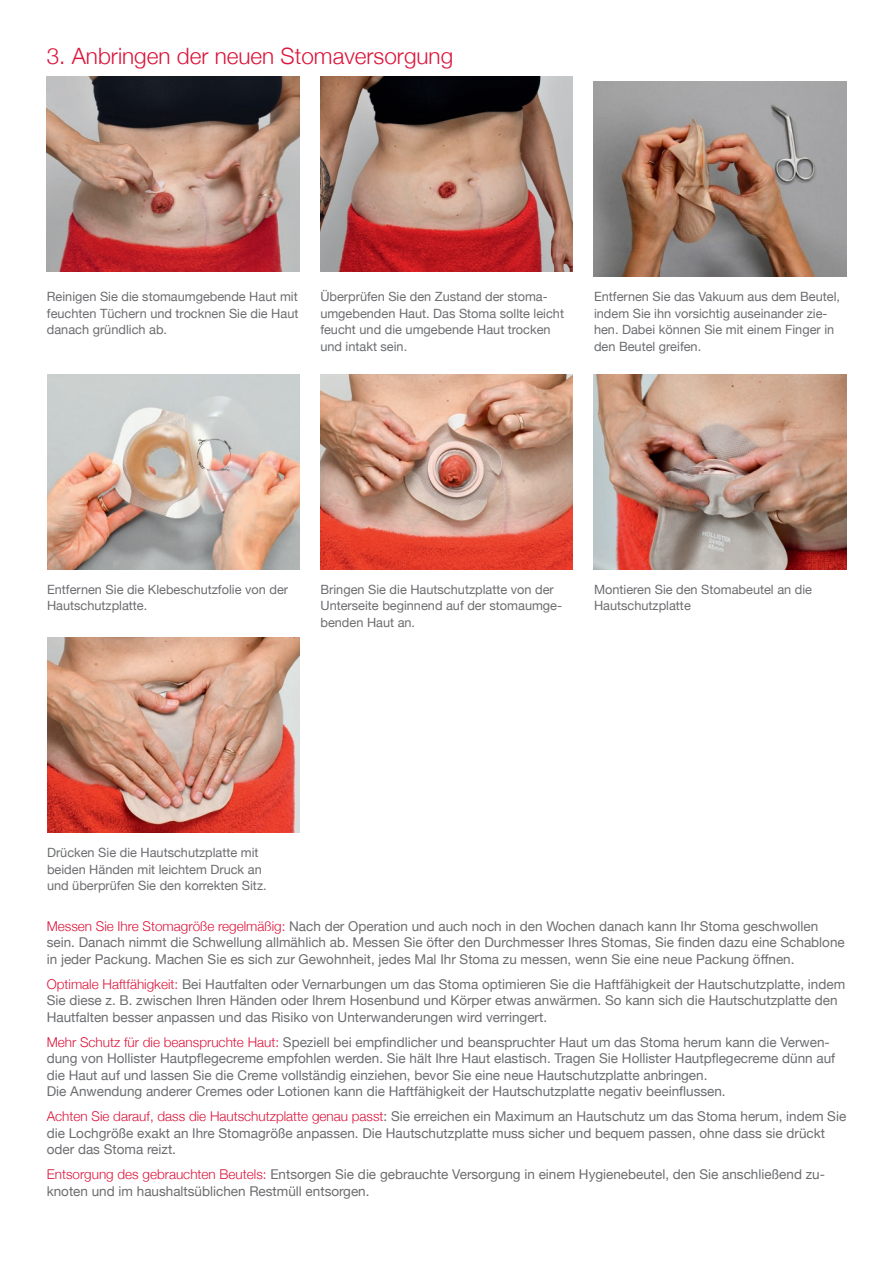
<style>
.page{position:relative;width:893px;height:1263px;background:#fff}
.page>*{position:absolute;margin:0;border:0;box-sizing:border-box;transform-origin:0 0}
.t1{font:300 22.5px "Helvetica Neue";color:#dc153b}
.t2{font:13.5px/16.5px "Helvetica Neue";color:#6c6d70}
.t3{font:12.75px/16.5px "Helvetica Neue";color:#6c6d70}
.s1{font-weight:300;color:#dc153b}
</style>
<div class="page">
<img style="left:47px;top:76px;width:252px;height:195px">
<img style="left:320px;top:76px;width:253px;height:195px">
<img style="left:47px;top:374px;width:252px;height:195px">
<img style="left:594px;top:82px;width:252px;height:195px">
<img style="left:320px;top:374px;width:253px;height:195px">
<img style="left:594px;top:374px;width:252px;height:195px">
<img style="left:47px;top:637px;width:252px;height:195px">
<h1 class="t1" style="left:47px;top:38px;width:408px">3. Anbringen der neuen Stomaversorgung</h1>
<p class="t3" style="left:47px;top:289px;width:253px;text-align:justify">Reinigen Sie die stomaumgebende Haut mit feuchten Tüchern und trocknen Sie die Haut danach gründlich ab.</p>
<p class="t3" style="left:320px;top:289px;width:245px">Überprüfen Sie den Zustand der stoma&shy;umgebenden Haut. Das Stoma sollte leicht feucht und die umgebende Haut trocken und intakt sein.</p>
<p class="t3" style="left:594px;top:289px;width:248px">Entfernen Sie das Vakuum aus dem Beutel, indem Sie ihn vorsichtig auseinander zie&shy;hen. Dabei können Sie mit einem Finger in den Beutel greifen.</p>
<p class="t3" style="left:47px;top:582px;width:243px">Entfernen Sie die Klebeschutzfolie von der<br>Hautschutzplatte.</p>
<p class="t3" style="left:320px;top:582px;width:243px">Bringen Sie die Hautschutzplatte von der<br>Unterseite beginnend auf der stomaumge&shy;benden Haut an.</p>
<p class="t3" style="left:594px;top:582px;width:219px">Montieren Sie den Stomabeutel an die<br>Hautschutzplatte</p>
<p class="t3" style="left:47px;top:845px;width:221px">Drücken Sie die Hautschutzplatte mit beiden Händen mit leichtem Druck an und überprüfen Sie den korrekten Sitz.</p>
<p class="t2" style="left:47px;top:919px;width:799px"><span class="s1">Messen Sie Ihre Stomagröße regelmäßig:</span> Nach der Operation und auch noch in den Wochen danach kann Ihr Stoma geschwollen sein. Danach nimmt die Schwellung allmählich ab. Messen Sie öfter den Durchmesser Ihres Stomas, Sie finden dazu eine Schablone in jeder Packung. Machen Sie es sich zur Gewohnheit, jedes Mal Ihr Stoma zu messen, wenn Sie eine neue Packung öffnen.</p>
<p class="t2" style="left:47px;top:977px;width:800px"><span class="s1">Optimale Haftfähigkeit:</span> Bei Hautfalten oder Vernarbungen um das Stoma optimieren Sie die Haftfähigkeit der Hautschutzplatte, indem<br>Sie diese z. B. zwischen Ihren Händen oder Ihrem Hosenbund und Körper etwas anwärmen. So kann sich die Hautschutzplatte den<br>Hautfalten besser anpassen und das Risiko von Unterwanderungen wird verringert.</p>
<p class="t2" style="left:47px;top:1035px;width:790px"><span class="s1">Mehr Schutz für die beanspruchte Haut:</span> Speziell bei empfindlicher und beanspruchter Haut um das Stoma herum kann die Verwen&shy;dung von Hollister Hautpflegecreme empfohlen werden. Sie hält Ihre Haut elastisch. Tragen Sie Hollister Hautpflegecreme dünn auf die Haut auf und lassen Sie die Creme vollständig einziehen, bevor Sie eine neue Hautschutzplatte anbringen.<br>Die Anwendung anderer Cremes oder Lotionen kann die Haftfähigkeit der Hautschutzplatte negativ beeinflussen.</p>
<p class="t2" style="left:47px;top:1109px;width:801px"><span class="s1">Achten Sie darauf, dass die Hautschutzplatte genau passt</span>: Sie erreichen ein Maximum an Hautschutz um das Stoma herum, indem Sie die Lochgröße exakt an Ihre Stomagröße anpassen. Die Hautschutzplatte muss sicher und bequem passen, ohne dass sie drückt oder das Stoma reizt.</p>
<p class="t2" style="left:47px;top:1167px;width:780px"><span class="s1">Entsorgung des gebrauchten Beutels:</span> Entsorgen Sie die gebrauchte Versorgung in einem Hygienebeutel, den Sie anschließend zu&shy;knoten und im haushaltsüblichen Restmüll entsorgen.</p>
</div>
